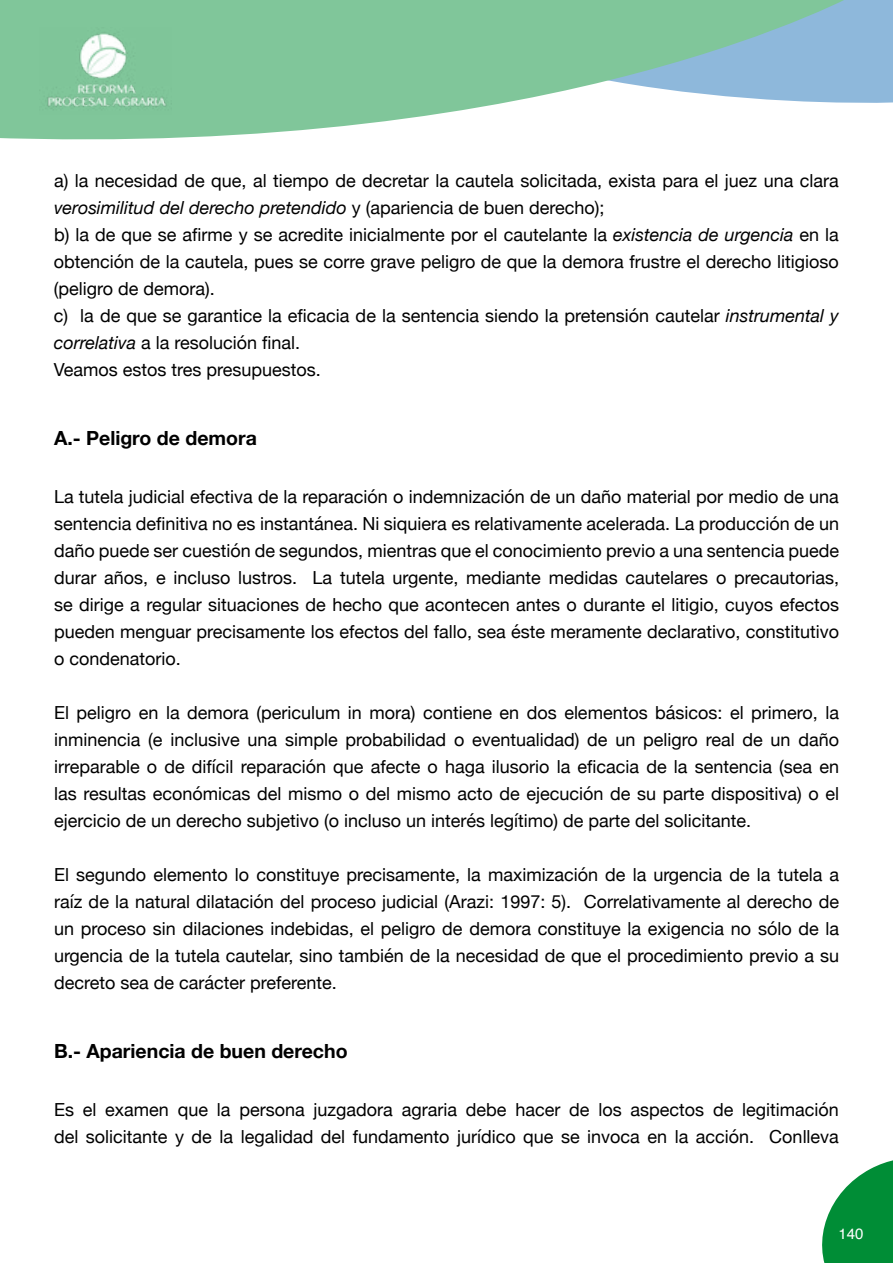
<style>
.page{position:relative;width:893px;height:1263px;background:#fff}
.page>*{position:absolute;margin:0;border:0;box-sizing:border-box;transform-origin:0 0}
.t1{font:700 19.5px "Helvetica Neue";color:#000}
.t2{font:18px/27px "Helvetica Neue";color:#000;text-align:justify}
.t3{font:15px "Helvetica";color:#fff}
.s1{font-style:italic}
</style>
<div class="page">
<div style="left:862px;top:0;width:31px;height:103px;background:#8eb8db"></div>
<svg style="left:0;top:0;width:862px;height:140px;fill:#80c69a"></svg>
<img style="left:40px;top:28px;width:132px;height:87px">
<svg style="left:822px;top:1160px;width:71px;height:103px"></svg>
<p class="t2" style="left:54px;top:168px;width:787px;text-align:left">a) la necesidad de que, al tiempo de decretar la cautela solicitada, exista para el juez una clara <span class="s1">verosimilitud del derecho pretendido</span> y (apariencia de buen derecho);<br>b) la de que se afirme y se acredite inicialmente por el cautelante la <span class="s1">existencia de urgencia</span> en la obtención de la cautela, pues se corre grave peligro de que la demora frustre el derecho litigioso (peligro de demora).<br>c) la de que se garantice la eficacia de la sentencia siendo la pretensión cautelar <span class="s1">instrumental y correlativa</span> a la resolución final.<br>Veamos estos tres presupuestos.</p>
<p class="t1" style="left:54px;top:422px;width:204px">A.- Peligro de demora</p>
<p class="t2" style="left:54px;top:484px;width:787px">La tutela judicial efectiva de la reparación o indemnización de un daño material por medio de una sentencia definitiva no es instantánea. Ni siquiera es relativamente acelerada. La producción de un daño puede ser cuestión de segundos, mientras que el conocimiento previo a una sentencia puede durar años, e incluso lustros. La tutela urgente, mediante medidas cautelares o precautorias, se dirige a regular situaciones de hecho que acontecen antes o durante el litigio, cuyos efectos pueden menguar precisamente los efectos del fallo, sea éste meramente declarativo, constitutivo o condenatorio.</p>
<p class="t2" style="left:54px;top:700px;width:787px">El peligro en la demora (periculum in mora) contiene en dos elementos básicos: el primero, la inminencia (e inclusive una simple probabilidad o eventualidad) de un peligro real de un daño irreparable o de difícil reparación que afecte o haga ilusorio la eficacia de la sentencia (sea en las resultas económicas del mismo o del mismo acto de ejecución de su parte dispositiva) o el ejercicio de un derecho subjetivo (o incluso un interés legítimo) de parte del solicitante.</p>
<p class="t2" style="left:54px;top:862px;width:786px">El segundo elemento lo constituye precisamente, la maximización de la urgencia de la tutela a raíz de la natural dilatación del proceso judicial (Arazi: 1997: 5). Correlativamente al derecho de un proceso sin dilaciones indebidas, el peligro de demora constituye la exigencia no sólo de la urgencia de la tutela cautelar, sino también de la necesidad de que el procedimiento previo a su decreto sea de carácter preferente.</p>
<p class="t1" style="left:54px;top:1035px;width:295px">B.- Apariencia de buen derecho</p>
<p class="t2" style="left:54px;top:1097px;width:786px">Es el examen que la persona juzgadora agraria debe hacer de los aspectos de legitimación del solicitante y de la legalidad del fundamento jurídico que se invoca en la acción. Conlleva</p>
<p class="t3" style="left:838px;top:1222px;width:27px">140</p>
</div>
